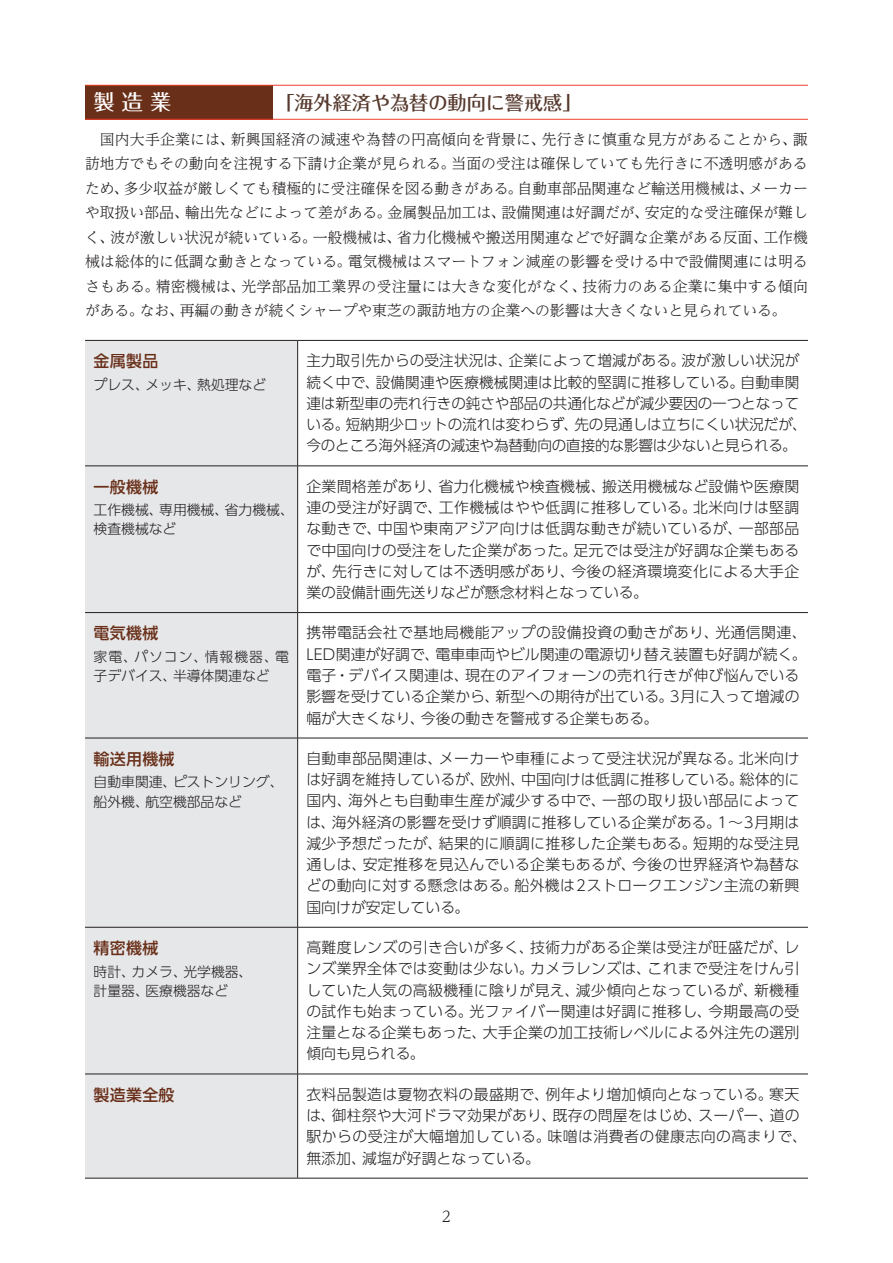
<style>
.page{position:relative;width:893px;height:1263px;background:#fff}
.page>*{position:absolute;margin:0;border:0;box-sizing:border-box;transform-origin:0 0}
.t1{font:500 21.3px "Folk Pro";color:#fff}
.t2{font:500 19.2px "Folk Pro";color:#56392d}
.t3{font:500 15.9px "UD Shin Go Pro";letter-spacing:.02em;color:#692f19}
.t4{font:300 14.85px/21.3px "UD Shin Go Pro";letter-spacing:.01em;color:#231f20}
.t5{font:300 14.85px/24.5px "UD Reimin Pro";letter-spacing:-.005em;color:#231f20;text-align:justify}
.t6{font:300 13.8px/19.2px "UD Shin Go Pro";color:#231f20}
</style>
<div class="page">
<div style="left:85px;top:85px;width:187px;height:34px;background:#692f19"></div>
<hr style="left:85px;top:85px;width:187px;height:1px;background:#ef3e29">
<hr style="left:272px;top:85px;width:536px;height:1px;background:#ef3e29">
<hr style="left:85px;top:119px;width:187px;height:1px;background:#ef3e29">
<hr style="left:272px;top:119px;width:536px;height:1px;background:#ef3e29">
<div style="left:85px;top:341px;width:212px;height:837px;background:#e6e7e9"></div>
<hr style="left:85px;top:340px;width:213px;height:1px;background:#231f20">
<hr style="left:298px;top:340px;width:510px;height:1px;background:#231f20">
<hr style="left:298px;top:466px;width:510px;height:1px;background:#231f20">
<hr style="left:298px;top:612px;width:510px;height:1px;background:#231f20">
<hr style="left:298px;top:738px;width:510px;height:1px;background:#231f20">
<hr style="left:298px;top:927px;width:510px;height:1px;background:#231f20">
<hr style="left:85px;top:466px;width:213px;height:1px;background:#231f20">
<hr style="left:85px;top:612px;width:213px;height:1px;background:#231f20">
<hr style="left:85px;top:738px;width:213px;height:1px;background:#231f20">
<hr style="left:85px;top:927px;width:213px;height:1px;background:#231f20">
<hr style="left:85px;top:1074px;width:213px;height:1px;background:#231f20">
<hr style="left:297px;top:341px;width:1px;height:125px;background:#231f20">
<hr style="left:297px;top:466px;width:1px;height:146px;background:#231f20">
<hr style="left:297px;top:613px;width:1px;height:125px;background:#231f20">
<hr style="left:297px;top:738px;width:1px;height:189px;background:#231f20">
<hr style="left:297px;top:927px;width:1px;height:147px;background:#231f20">
<hr style="left:297px;top:1074px;width:1px;height:104px;background:#231f20">
<hr style="left:298px;top:1074px;width:510px;height:1px;background:#231f20">
<hr style="left:85px;top:1178px;width:213px;height:1px;background:#231f20">
<hr style="left:298px;top:1178px;width:510px;height:1px;background:#231f20">
<h1 class="t1" style="left:94px;top:84px;width:79px">製 造 業</h1>
<p class="t2" style="left:275px;top:86px;width:317px">「海外経済や為替の動向に警戒感」　</p>
<p class="t5" style="left:85px;top:127px;width:724px;text-indent:15px">国内大手企業には、新興国経済の減速や為替の円高傾向を背景に、先行きに慎重な見方があることから、諏訪地方でもその動向を注視する下請け企業が見られる。当面の受注は確保していても先行きに不透明感があるため、多少収益が厳しくても積極的に受注確保を図る動きがある。自動車部品関連など輸送用機械は、メーカーや取扱い部品、輸出先などによって差がある。金属製品加工は、設備関連は好調だが、安定的な受注確保が難しく、波が激しい状況が続いている。一般機械は、省力化機械や搬送用関連などで好調な企業がある反面、工作機械は総体的に低調な動きとなっている。電気機械はスマートフォン減産の影響を受ける中で設備関連には明るさもある。精密機械は、光学部品加工業界の受注量には大きな変化がなく、技術力のある企業に集中する傾向がある。なお、再編の動きが続くシャープや東芝の諏訪地方の企業への影響は大きくないと見られている。</p>
<p class="t3" style="left:94px;top:348px;width:66px">金属製品</p>
<p class="t6" style="left:94px;top:374px;width:174px">プレス、メッキ、熱処理など</p>
<p class="t4" style="left:306px;top:349px;width:502px">主力取引先からの受注状況は、企業によって増減がある。波が激しい状況が続く中で、設備関連や医療機械関連は比較的堅調に推移している。自動車関連は新型車の売れ行きの鈍さや部品の共通化などが減少要因の一つとなっている。短納期少ロットの流れは変わらず、先の見通しは立ちにくい状況だが、今のところ海外経済の減速や為替動向の直接的な影響は少ないと見られる。</p>
<p class="t3" style="left:94px;top:474px;width:66px">一般機械</p>
<p class="t6" style="left:94px;top:500px;width:202px">工作機械、専用機械、省力機械、検査機械など</p>
<p class="t4" style="left:306px;top:475px;width:495px;text-align:justify">企業間格差があり、省力化機械や検査機械、搬送用機械など設備や医療関連の受注が好調で、工作機械はやや低調に推移している。北米向けは堅調な動きで、中国や東南アジア向けは低調な動きが続いているが、一部部品で中国向けの受注をした企業があった。足元では受注が好調な企業もあるが、先行きに対しては不透明感があり、今後の経済環境変化による大手企業の設備計画先送りなどが懸念材料となっている。</p>
<p class="t3" style="left:94px;top:620px;width:66px">電気機械</p>
<p class="t6" style="left:94px;top:647px;width:197px">家電、パソコン、情報機器、電子デバイス、半導体関連など</p>
<p class="t4" style="left:306px;top:622px;width:502px">携帯電話会社で基地局機能アップの設備投資の動きがあり、光通信関連、LED関連が好調で、電車車両やビル関連の電源切り替え装置も好調が続く。電子・デバイス関連は、現在のアイフォーンの売れ行きが伸び悩んでいる影響を受けている企業から、新型への期待が出ている。3月に入って増減の幅が大きくなり、今後の動きを警戒する企業もある。</p>
<p class="t3" style="left:94px;top:746px;width:82px">輸送用機械</p>
<p class="t6" style="left:94px;top:772px;width:192px">自動車関連、ピストンリング、船外機、航空機部品など</p>
<p class="t4" style="left:306px;top:747px;width:495px;text-align:justify">自動車部品関連は、メーカーや車種によって受注状況が異なる。北米向けは好調を維持しているが、欧州、中国向けは低調に推移している。総体的に国内、海外とも自動車生産が減少する中で、一部の取り扱い部品によっては、海外経済の影響を受けず順調に推移している企業がある。1～3月期は減少予想だったが、結果的に順調に推移した企業もある。短期的な受注見通しは、安定推移を見込んでいる企業もあるが、今後の世界経済や為替などの動向に対する懸念はある。船外機は2ストロークエンジン主流の新興国向けが安定している。</p>
<p class="t3" style="left:94px;top:935px;width:66px">精密機械</p>
<p class="t6" style="left:94px;top:961px;width:160px">時計、カメラ、光学機器、計量器、医療機器など</p>
<p class="t4" style="left:306px;top:936px;width:495px;text-align:justify">高難度レンズの引き合いが多く、技術力がある企業は受注が旺盛だが、レンズ業界全体では変動は少ない。カメラレンズは、これまで受注をけん引していた人気の高級機種に陰りが見え、減少傾向となっているが、新機種の試作も始まっている。光ファイバー関連は好調に推移し、今期最高の受注量となる企業もあった、大手企業の加工技術レベルによる外注先の選別傾向も見られる。</p>
<p class="t3" style="left:94px;top:1082px;width:82px">製造業全般</p>
<p class="t4" style="left:306px;top:1083px;width:502px">衣料品製造は夏物衣料の最盛期で、例年より増加傾向となっている。寒天は、御柱祭や大河ドラマ効果があり、既存の問屋をはじめ、スーパー、道の駅からの受注が大幅増加している。味噌は消費者の健康志向の高まりで、無添加、減塩が好調となっている。</p>
<p class="t5" style="left:442px;top:1203px;width:11px">2</p>
</div>
